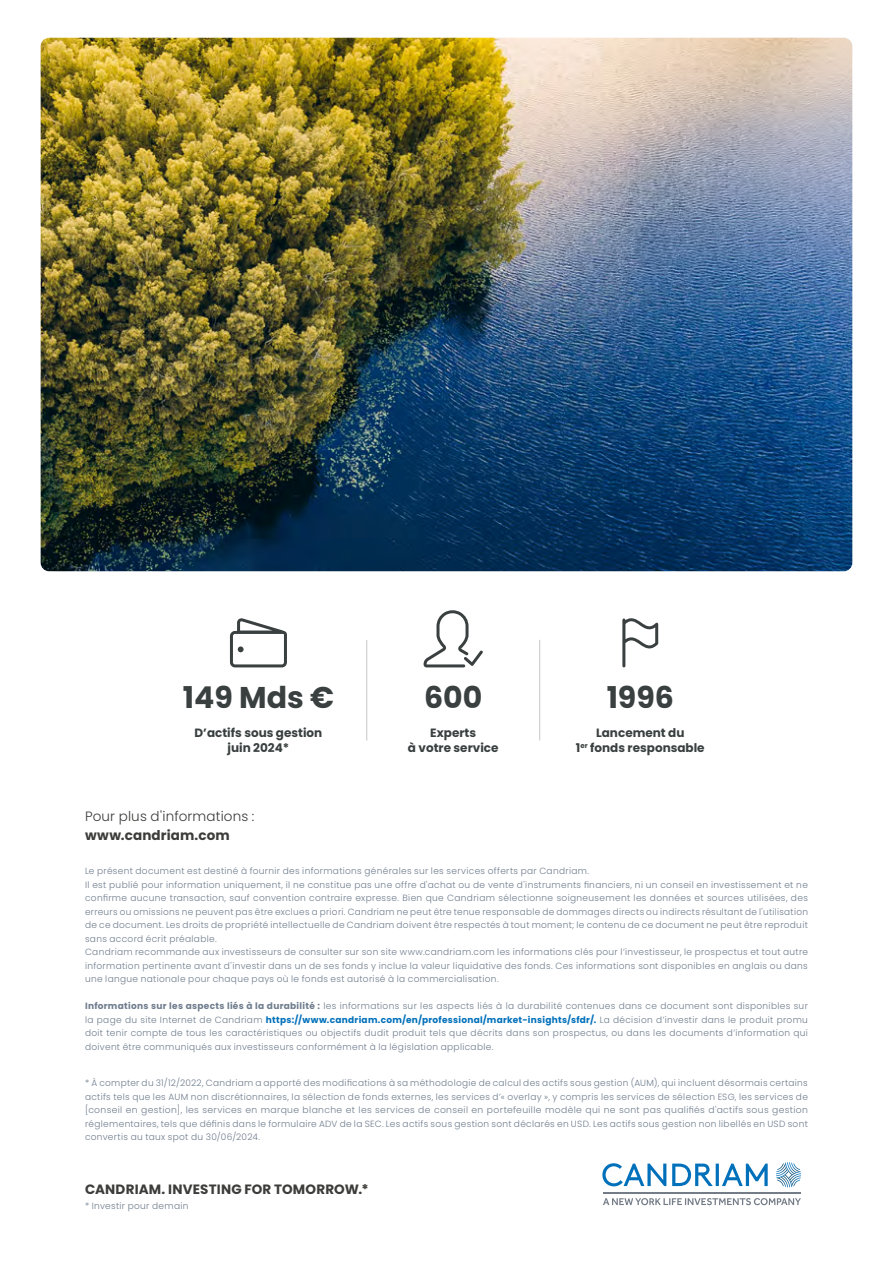
<style>
.page{position:relative;width:893px;height:1263px;background:#fff}
.page>*{position:absolute;margin:0;border:0;box-sizing:border-box;transform-origin:0 0}
.t1{font:700 30px "Poppins";color:#39403f}
.t2{font:700 13.5px "Poppins";letter-spacing:.01em;color:#3c3c3b}
.t3{font:300 13.5px "Poppins";letter-spacing:.01em;color:#3c3c3b}
.t4{font:700 12px/15px "Poppins";color:#39403f;text-align:center}
.t5{font:300 9px/13.5px "Poppins";letter-spacing:.035em;color:#6e7c8d;text-align:justify}
.s1{font-weight:700}
.s2{font-weight:700;color:#0070ba}
</style>
<div class="page">
<img style="left:41px;top:38px;width:811px;height:533px">
<hr style="left:366px;top:640px;width:1px;height:100px;background:#c6c6c6">
<hr style="left:539px;top:640px;width:1px;height:100px;background:#c6c6c6">
<svg style="left:230px;top:618px;width:57px;height:49px"></svg>
<svg style="left:622px;top:618px;width:36px;height:49px"></svg>
<svg style="left:776px;top:1162px;width:25px;height:25px"></svg>
<svg style="left:603px;top:1198px;width:198px;height:7px"></svg>
<hr style="left:603px;top:1192px;width:198px;height:1px;background:#747c87">
<svg style="left:602px;top:1163px;width:166px;height:23px"></svg>
<svg style="left:424px;top:610px;width:59px;height:57px"></svg>
<h1 class="t1" style="left:183px;top:680px;width:153px">149 Mds €</h1>
<h3 class="t4" style="left:195px;top:725px;width:129px">D’actifs sous gestion juin 2024*</h3>
<h2 class="t3" style="left:85px;top:808px;width:171px">Pour plus d'informations :</h2>
<h2 class="t2" style="left:85px;top:828px;width:146px">www.candriam.com</h2>
<h1 class="t1" style="left:424px;top:680px;width:60px">600</h1>
<h3 class="t4" style="left:408px;top:725px;width:92px">Experts<br>à votre service</h3>
<h1 class="t1" style="left:607px;top:680px;width:69px">1996</h1>
<h3 class="t4" style="left:576px;top:725px;width:130px">Lancement du<br>1<sup>er</sup> fonds responsable</h3>
<p class="t5" style="left:85px;top:865px;width:724px;text-align:left">Le présent document est destiné à fournir des informations générales sur les services offerts par Candriam.<br>Il est publié pour information uniquement, il ne constitue pas une offre d'achat ou de vente d'instruments financiers, ni un conseil en investissement et ne confirme aucune transaction, sauf convention contraire expresse. Bien que Candriam sélectionne soigneusement les données et sources utilisées, des erreurs ou omissions ne peuvent pas être exclues a priori. Candriam ne peut être tenue responsable de dommages directs ou indirects résultant de l'utilisation de ce document. Les droits de propriété intellectuelle de Candriam doivent être respectés à tout moment; le contenu de ce document ne peut être reproduit sans accord écrit préalable.<br>Candriam recommande aux investisseurs de consulter sur son site www.candriam.com les informations clés pour l’investisseur, le prospectus et tout autre information pertinente avant d'investir dans un de ses fonds y inclue la valeur liquidative des fonds. Ces informations sont disponibles en anglais ou dans une langue nationale pour chaque pays où le fonds est autorisé à la commercialisation.</p>
<p class="t5" style="left:85px;top:1000px;width:724px"><span class="s1">Informations sur les aspects liés à la durabilité :</span> les informations sur les aspects liés à la durabilité contenues dans ce document sont disponibles sur la page du site Internet de Candriam <span class="s2">https://www.candriam.com/en/professional/market-insights/sfdr/.</span> La décision d’investir dans le produit promu doit tenir compte de tous les caractéristiques ou objectifs dudit produit tels que décrits dans son prospectus, ou dans les documents d’information qui doivent être communiqués aux investisseurs conformément à la législation applicable.</p>
<p class="t5" style="left:85px;top:1076px;width:724px">* À compter du 31/12/2022, Candriam a apporté des modifications à sa méthodologie de calcul des actifs sous gestion (AUM), qui incluent désormais certains actifs tels que les AUM non discrétionnaires, la sélection de fonds externes, les services d’« overlay », y compris les services de sélection ESG, les services de [conseil en gestion], les services en marque blanche et les services de conseil en portefeuille modèle qui ne sont pas qualifiés d'actifs sous gestion réglementaires, tels que définis dans le formulaire ADV de la SEC. Les actifs sous gestion sont déclarés en USD. Les actifs sous gestion non libellés en USD sont convertis au taux spot du 30/06/2024.</p>
<h2 class="t2" style="left:85px;top:1181px;width:285px">CANDRIAM. INVESTING FOR TOMORROW.*</h2>
<p class="t5" style="left:85px;top:1199px;width:105px">* Investir pour demain</p>
</div>
